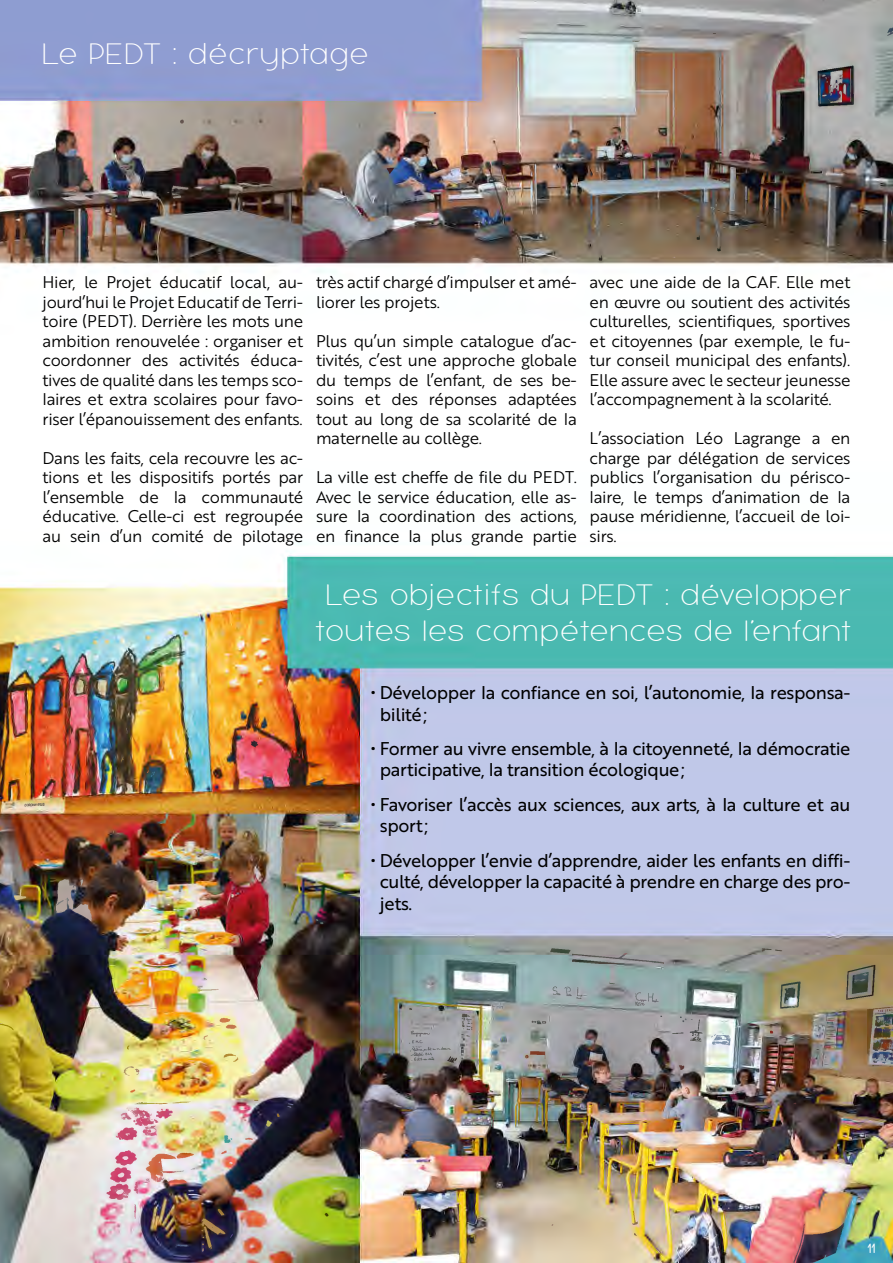
<style>
.page{position:relative;width:893px;height:1263px;background:#fff}
.page>*{position:absolute;margin:0;border:0;box-sizing:border-box;transform-origin:0 0}
.t1{font:200 33px/36px "Bubbleboddy";letter-spacing:.055em;color:#fff;text-align:center}
.t2{font:18px/21.6px "Brother 1816 Regular";letter-spacing:-.02em;color:#000}
.t3{font:16.5px/19.5px "Brother 1816 Book";letter-spacing:-.02em;color:#000;text-align:justify}
.t4{font:13.5px "Carl Marx";color:#fff}
</style>
<div class="page">
<img style="left:0;top:0;width:893px;height:1263px">
<h1 class="t1" style="left:43px;top:35px;width:327px">Le PEDT : décryptage</h1>
<p class="t3" style="left:43px;top:272px;width:262px">Hier, le Projet éducatif local, au&shy;jourd’hui le Projet Educatif de Terri&shy;toire (PEDT). Derrière les mots une ambition renouvelée : organiser et coordonner des activités éduca&shy;tives de qualité dans les temps sco&shy;laires et extra scolaires pour favo&shy;riser l’épanouissement des enfants.</p>
<p class="t3" style="left:43px;top:447px;width:262px">Dans les faits, cela recouvre les ac&shy;tions et les dispositifs portés par l’ensemble de la communauté éducative. Celle-ci est regroupée au sein d’un comité de pilotage</p>
<p class="t3" style="left:316px;top:272px;width:262px">très actif chargé d’impulser et amé&shy;liorer les projets.</p>
<p class="t3" style="left:316px;top:330px;width:262px">Plus qu’un simple catalogue d’ac&shy;tivités, c’est une approche globale du temps de l’enfant, de ses be&shy;soins et des réponses adaptées tout au long de sa scolarité de la maternelle au collège.</p>
<p class="t3" style="left:316px;top:467px;width:262px">La ville est cheffe de file du PEDT.<br>Avec le service éducation, elle as&shy;sure la coordination des actions, en finance la plus grande partie</p>
<p class="t3" style="left:590px;top:272px;width:262px">avec une aide de la CAF. Elle met en œuvre ou soutient des activités culturelles, scientifiques, sportives et citoyennes (par exemple, le fu&shy;tur conseil municipal des enfants).<br>Elle assure avec le secteur jeunesse l’accompagnement à la scolarité.</p>
<p class="t3" style="left:590px;top:428px;width:262px">L’association Léo Lagrange a en charge par délégation de services publics l’organisation du périsco&shy;laire, le temps d’animation de la pause méridienne, l’accueil de loi&shy;sirs.</p>
<h1 class="t1" style="left:316px;top:576px;width:536px">Les objectifs du PEDT : développer toutes les compétences de l’enfant</h1>
<p class="t2" style="left:380px;top:681px;width:472px;text-indent:-9px">• Développer la confiance en soi, l’autonomie, la responsa&shy;bilité;</p>
<p class="t2" style="left:380px;top:737px;width:472px;text-indent:-9px">• Former au vivre ensemble, à la citoyenneté, la démocratie participative, la transition écologique;</p>
<p class="t2" style="left:380px;top:793px;width:472px;text-indent:-9px">• Favoriser l’accès aux sciences, aux arts, à la culture et au sport;</p>
<p class="t2" style="left:380px;top:849px;width:472px;text-align:justify;text-indent:-9px">• Développer l’envie d’apprendre, aider les enfants en diffi&shy;culté, développer la capacité à prendre en charge des pro&shy;jets.</p>
<p class="t4" style="left:867px;top:1241px;width:10px">11</p>
</div>
